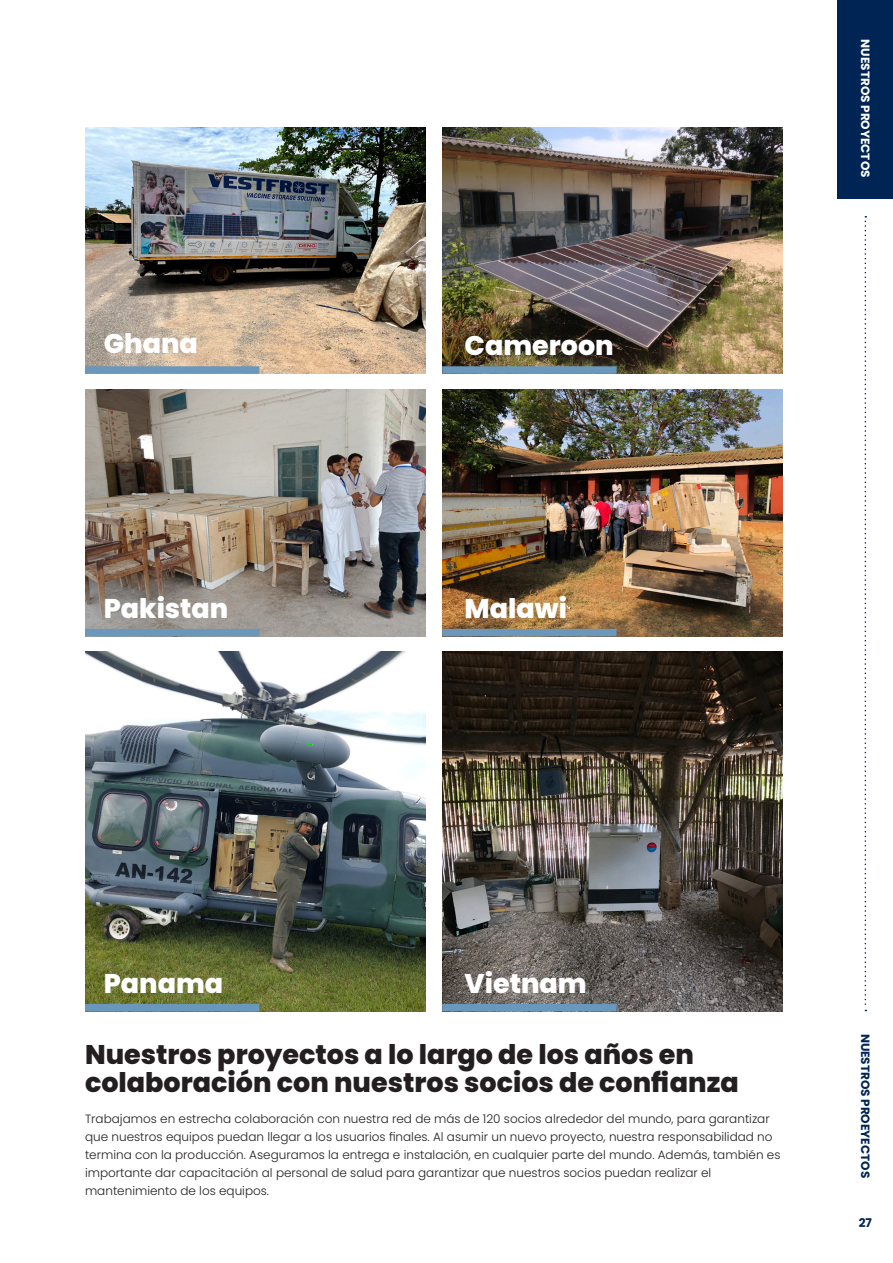
<style>
.page{position:relative;width:893px;height:1263px;background:#fff}
.page>*{position:absolute;margin:0;border:0;box-sizing:border-box;transform-origin:0 0}
.Lille_overskrift{font:800 27px/28.5px "Poppins";color:#231f20}
.Lille_overskrift_UDE{font:800 27px "Poppins";color:#fff}
.Brødtekst_UDEN_LINJE{font:300 12px/18px "Poppins";color:#231f20}
.SIDE_NAVN{font:700 12px "Poppins";color:#002554}
.SIDE_NAVN-2{font:700 12px "Poppins";color:#fff}
</style>
<div class="page">
<hr style="left:0;top:0;width:1px;height:1263px;background:#6b97ba">
<img style="left:85px;top:127px;width:340px;height:247px">
<img style="left:442px;top:127px;width:340px;height:247px">
<img style="left:85px;top:390px;width:340px;height:246px">
<img style="left:442px;top:390px;width:340px;height:246px">
<img style="left:442px;top:651px;width:340px;height:360px">
<img style="left:85px;top:651px;width:340px;height:360px">
<div style="left:85px;top:366px;width:174px;height:8px;background:#6b97ba"></div>
<div style="left:442px;top:366px;width:175px;height:8px;background:#6b97ba"></div>
<div style="left:442px;top:629px;width:175px;height:7px;background:#6b97ba"></div>
<div style="left:85px;top:629px;width:174px;height:7px;background:#6b97ba"></div>
<div style="left:85px;top:1004px;width:174px;height:7px;background:#6b97ba"></div>
<div style="left:442px;top:1004px;width:175px;height:7px;background:#6b97ba"></div>
<div style="left:838px;top:0;width:55px;height:198px;background:#002554"></div>
<svg style="left:865px;top:216px;width:1px;height:795px"></svg>
<p class="Lille_overskrift_UDE" style="left:104px;top:328px;width:96px">Ghana</p>
<p class="Lille_overskrift_UDE" style="left:465px;top:330px;width:151px">Cameroon</p>
<p class="Lille_overskrift_UDE" style="left:104px;top:593px;width:126px">Pakistan</p>
<p class="Lille_overskrift_UDE" style="left:465px;top:593px;width:104px">Malawi</p>
<p class="SIDE_NAVN-2" style="left:872px;top:39px;width:139px;rotate:90deg">NUESTROS PROYECTOS</p>
<p class="Lille_overskrift_UDE" style="left:104px;top:968px;width:121px">Panama</p>
<p class="Lille_overskrift_UDE" style="left:465px;top:968px;width:124px">Vietnam</p>
<p class="Lille_overskrift" style="left:85px;top:1040px;width:655px">Nuestros proyectos a lo largo de los años en colaboración con nuestros socios de confianza</p>
<p class="Brødtekst_UDEN_LINJE" style="left:85px;top:1110px;width:697px">Trabajamos en estrecha colaboración con nuestra red de más de 120 socios alrededor del mundo, para garantizar que nuestros equipos puedan llegar a los usuarios finales. Al asumir un nuevo proyecto, nuestra responsabilidad no termina con la producción. Aseguramos la entrega e instalación, en cualquier parte del mundo. Además, también es importante dar capacitación al personal de salud para garantizar que nuestros socios puedan realizar el mantenimiento de los equipos.</p>
<p class="SIDE_NAVN" style="left:872px;top:1033px;width:146px;rotate:90deg">NUESTROS PROEYECTOS</p>
<p class="SIDE_NAVN" style="left:859px;top:1215px;width:15px">27</p>
</div>
